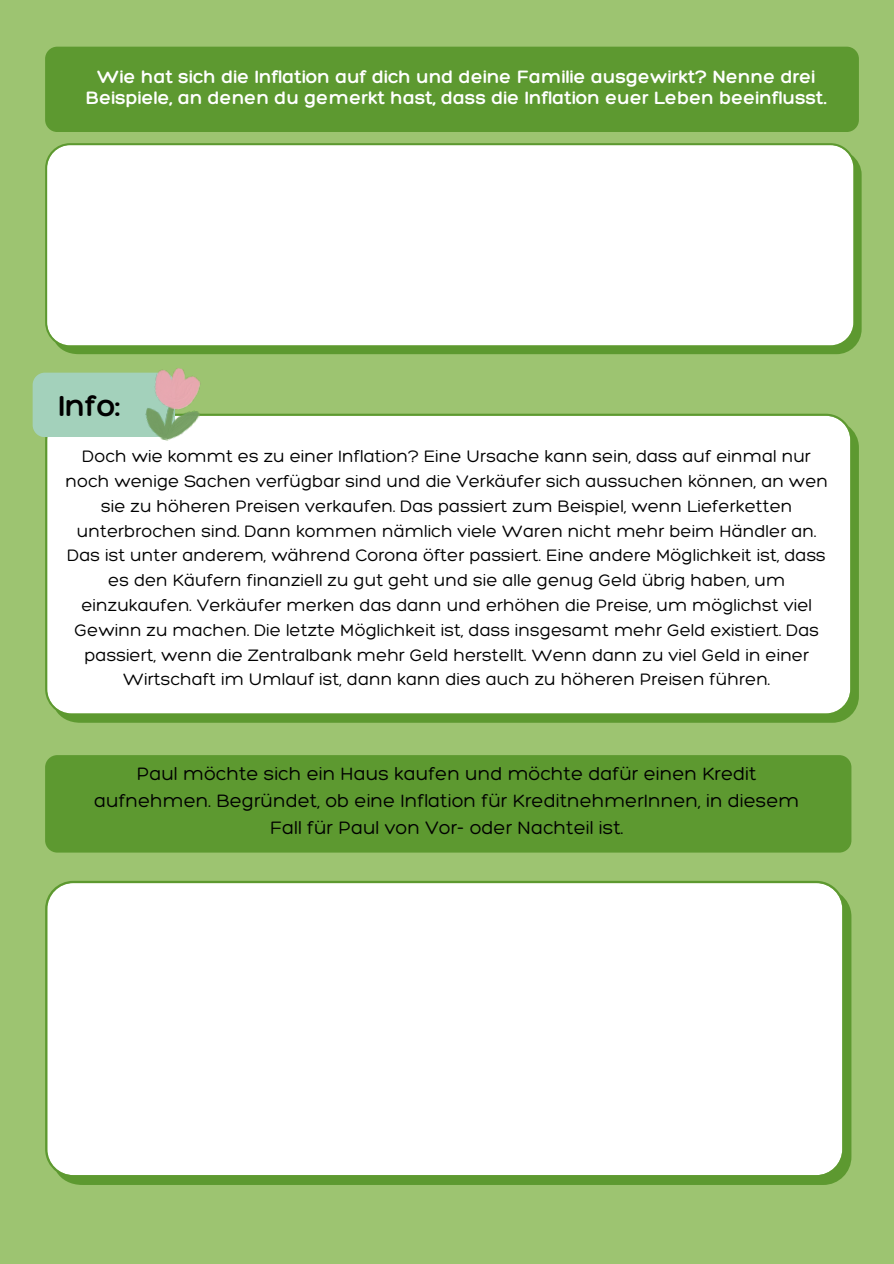
<style>
.page{position:relative;width:894px;height:1264px;background:#fff}
.page>*{position:absolute;margin:0;border:0;box-sizing:border-box;transform-origin:0 0}
.t1{font:300 31.5px "Hero";color:#000}
.t2{font:300 19.5px/27px "Hero";color:#000;text-align:center}
.t3{font:300 19.5px/21.3px "Hero";color:#fff;text-align:center}
.t4{font:300 18px/24.8px "Hero";color:#000;text-align:center}
</style>
<div class="page">
<div style="left:0;top:0;width:893px;height:1263px;background:#9dc471"></div>
<div style="left:45px;top:413px;width:813px;height:309px;background:#fff"></div>
<div style="left:33px;top:372px;width:142px;height:65px;background:#a3d1bb;border-radius:12px"></div>
<img style="left:141px;top:368px;width:68px;height:78px">
<div style="left:45px;top:755px;width:806px;height:97px;background:#5d9930;border-radius:12px"></div>
<div style="left:45px;top:881px;width:806px;height:303px;background:#fff"></div>
<svg style="left:45px;top:143px;width:816px;height:211px;background:#f4f8f1"></svg>
<div style="left:45px;top:47px;width:813px;height:85px;background:#5d9930;border-radius:12px"></div>
<p class="t3" style="left:86px;top:65px;width:741px">Wie hat sich die Inflation auf dich und deine Familie ausgewirkt? Nenne drei<br>Beispiele, an denen du gemerkt hast, dass die Inflation euer Leben beeinflusst.</p>
<p class="t1" style="left:58px;top:385px;width:63px">Info:</p>
<h1 class="t4" style="left:65px;top:444px;width:763px">Doch wie kommt es zu einer Inflation? Eine Ursache kann sein, dass auf einmal nur noch wenige Sachen verfügbar sind und die Verkäufer sich aussuchen können, an wen sie zu höheren Preisen verkaufen. Das passiert zum Beispiel, wenn Lieferketten unterbrochen sind. Dann kommen nämlich viele Waren nicht mehr beim Händler an.<br>Das ist unter anderem, während Corona öfter passiert. Eine andere Möglichkeit ist, dass es den Käufern finanziell zu gut geht und sie alle genug Geld übrig haben, um einzukaufen. Verkäufer merken das dann und erhöhen die Preise, um möglichst viel Gewinn zu machen. Die letzte Möglichkeit ist, dass insgesamt mehr Geld existiert. Das passiert, wenn die Zentralbank mehr Geld herstellt. Wenn dann zu viel Geld in einer Wirtschaft im Umlauf ist, dann kann dies auch zu höheren Preisen führen.</h1>
<p class="t2" style="left:94px;top:760px;width:706px">Paul möchte sich ein Haus kaufen und möchte dafür einen Kredit aufnehmen. Begründet, ob eine Inflation für KreditnehmerInnen, in diesem<br>Fall für Paul von Vor- oder Nachteil ist.</p>
</div>
